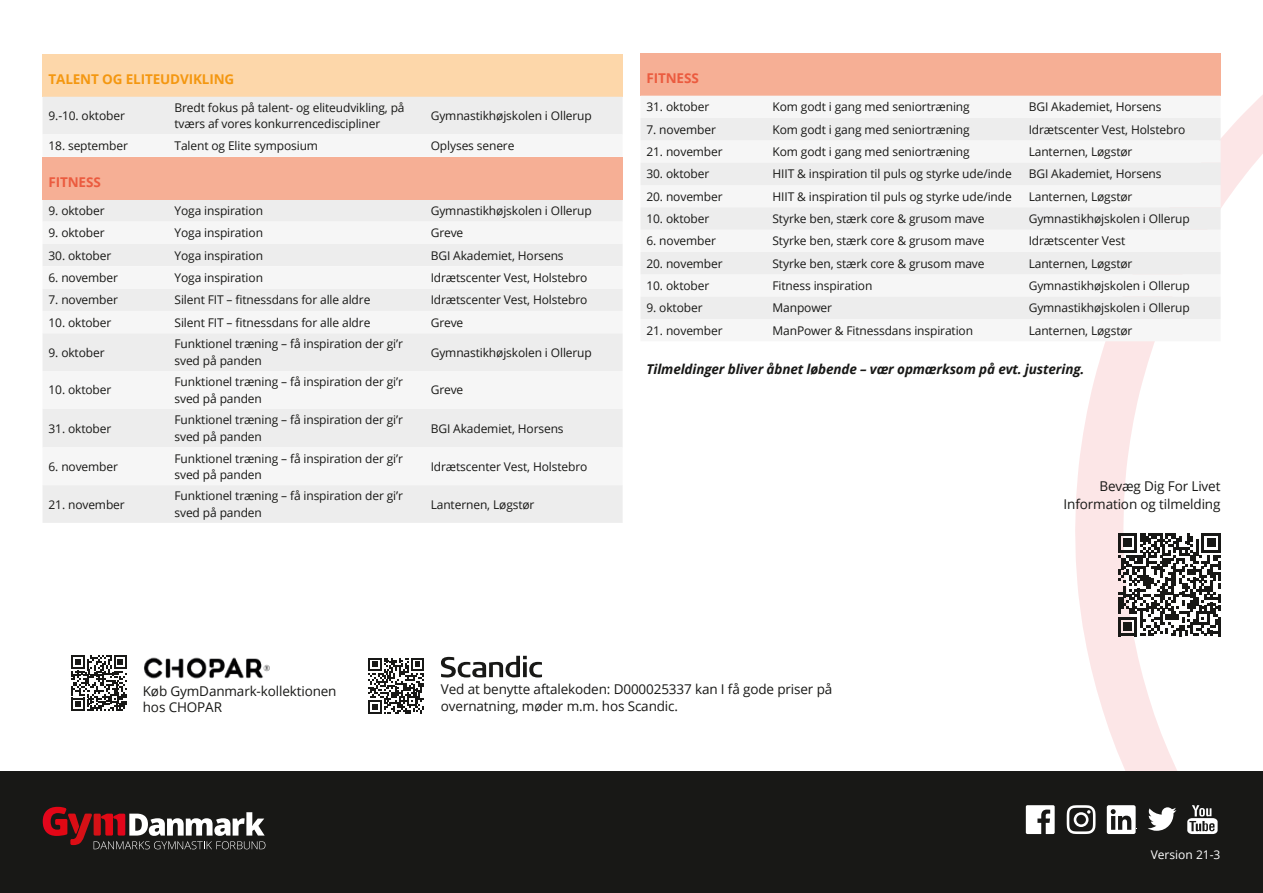
<style>
.page{position:relative;width:1263px;height:893px;background:#fff}
.page>*{position:absolute;margin:0;border:0;box-sizing:border-box;transform-origin:0 0}
.t1{font:13.5px/16.5px "Open Sans";letter-spacing:-.01em;color:#181816}
.t2{font:italic 700 13.5px "Open Sans";letter-spacing:-.01em;color:#181816}
.t3{font:700 13.5px "Open Sans";letter-spacing:-.01em;color:#f49710}
.t4{font:700 13.5px "Open Sans";letter-spacing:-.01em;color:#eb5b3f}
.t5{font:12px/16.5px "Open Sans";letter-spacing:-.01em;color:#181816}
.t6{font:12px "Open Sans";color:#fff}
</style>
<div class="page">
<svg style="left:1075px;top:53px;width:188px;height:718px"></svg>
<div style="left:0;top:771px;width:1263px;height:122px;background:#181816"></div>
<svg style="left:1026px;top:805px;width:29px;height:29px"></svg>
<svg style="left:1067px;top:805px;width:28px;height:29px"></svg>
<svg style="left:1107px;top:805px;width:30px;height:29px"></svg>
<svg style="left:1148px;top:807px;width:28px;height:24px"></svg>
<svg style="left:1187px;top:805px;width:30px;height:29px"></svg>
<svg style="left:43px;top:807px;width:222px;height:42px"></svg>
<img style="left:144px;top:657px;width:126px;height:22px">
<svg style="left:441px;top:656px;width:101px;height:21px"></svg>
<svg style="left:71px;top:655px;width:56px;height:56px"></svg>
<svg style="left:368px;top:658px;width:56px;height:56px"></svg>
<div style="left:43px;top:54px;width:580px;height:43px;background:#fdd7aa"></div>
<div style="left:43px;top:97px;width:580px;height:426px;background:#ededed"></div>
<svg style="left:43px;top:134px;width:580px;height:351px;fill:#f6f6f6"></svg>
<div style="left:43px;top:157px;width:580px;height:42px;background:#f6af95"></div>
<div style="left:640px;top:53px;width:580px;height:43px;background:#f6af95"></div>
<div style="left:1075px;top:96px;width:145px;height:245px;background:#f6f6f6"></div>
<svg style="left:641px;top:118px;width:579px;height:201px;fill:#ededed"></svg>
<svg style="left:1118px;top:533px;width:103px;height:103px"></svg>
<hr style="left:1218px;top:617px;width:3px;height:19px;background:#181816">
<p class="t3" style="left:49px;top:70px;width:187px">TALENT OG ELITEUDVIKLING</p>
<p class="t5" style="left:49px;top:107px;width:78px">9.-10. oktober</p>
<p class="t5" style="left:175px;top:99px;width:232px">Bredt fokus på talent- og eliteudvikling, på tværs af vores konkurrencediscipliner</p>
<p class="t5" style="left:431px;top:107px;width:163px">Gymnastikhøjskolen i Ollerup</p>
<p class="t5" style="left:49px;top:137px;width:81px">18. september</p>
<p class="t5" style="left:175px;top:137px;width:145px">Talent og Elite symposium</p>
<p class="t5" style="left:431px;top:137px;width:85px">Oplyses senere</p>
<p class="t4" style="left:49px;top:172px;width:54px">FITNESS</p>
<p class="t5" style="left:49px;top:202px;width:58px">9. oktober</p>
<p class="t5" style="left:175px;top:202px;width:90px">Yoga inspiration</p>
<p class="t5" style="left:431px;top:202px;width:163px">Gymnastikhøjskolen i Ollerup</p>
<p class="t5" style="left:49px;top:224px;width:58px">9. oktober</p>
<p class="t5" style="left:175px;top:224px;width:90px">Yoga inspiration</p>
<p class="t5" style="left:431px;top:224px;width:34px">Greve</p>
<p class="t5" style="left:49px;top:247px;width:64px">30. oktober</p>
<p class="t5" style="left:175px;top:247px;width:90px">Yoga inspiration</p>
<p class="t5" style="left:431px;top:247px;width:134px">BGI Akademiet, Horsens</p>
<p class="t5" style="left:49px;top:269px;width:71px">6. november</p>
<p class="t5" style="left:175px;top:269px;width:90px">Yoga inspiration</p>
<p class="t5" style="left:431px;top:269px;width:158px">Idrætscenter Vest, Holstebro</p>
<p class="t5" style="left:49px;top:291px;width:71px">7. november</p>
<p class="t5" style="left:175px;top:291px;width:197px">Silent FIT – fitnessdans for alle aldre</p>
<p class="t5" style="left:431px;top:291px;width:158px">Idrætscenter Vest, Holstebro</p>
<p class="t5" style="left:49px;top:314px;width:64px">10. oktober</p>
<p class="t5" style="left:175px;top:314px;width:197px">Silent FIT – fitnessdans for alle aldre</p>
<p class="t5" style="left:431px;top:314px;width:34px">Greve</p>
<p class="t5" style="left:49px;top:344px;width:58px">9. oktober</p>
<p class="t5" style="left:175px;top:336px;width:230px">Funktionel træning – få inspiration der gi’r sved på panden</p>
<p class="t5" style="left:431px;top:344px;width:163px">Gymnastikhøjskolen i Ollerup</p>
<p class="t5" style="left:49px;top:381px;width:64px">10. oktober</p>
<p class="t5" style="left:175px;top:373px;width:230px">Funktionel træning – få inspiration der gi’r sved på panden</p>
<p class="t5" style="left:431px;top:381px;width:34px">Greve</p>
<p class="t5" style="left:49px;top:420px;width:64px">31. oktober</p>
<p class="t5" style="left:175px;top:411px;width:230px">Funktionel træning – få inspiration der gi’r sved på panden</p>
<p class="t5" style="left:431px;top:420px;width:134px">BGI Akademiet, Horsens</p>
<p class="t5" style="left:49px;top:458px;width:71px">6. november</p>
<p class="t5" style="left:175px;top:450px;width:230px">Funktionel træning – få inspiration der gi’r sved på panden</p>
<p class="t5" style="left:431px;top:458px;width:158px">Idrætscenter Vest, Holstebro</p>
<p class="t5" style="left:49px;top:496px;width:78px">21. november</p>
<p class="t5" style="left:175px;top:487px;width:230px">Funktionel træning – få inspiration der gi’r sved på panden</p>
<p class="t5" style="left:431px;top:496px;width:105px">Lanternen, Løgstør</p>
<p class="t4" style="left:646px;top:69px;width:54px">FITNESS</p>
<p class="t5" style="left:646px;top:99px;width:64px">31. oktober</p>
<p class="t5" style="left:772px;top:99px;width:199px">Kom godt i gang med seniortræning</p>
<p class="t5" style="left:1029px;top:99px;width:134px">BGI Akademiet, Horsens</p>
<p class="t5" style="left:646px;top:121px;width:71px">7. november</p>
<p class="t5" style="left:772px;top:121px;width:199px">Kom godt i gang med seniortræning</p>
<p class="t5" style="left:1029px;top:121px;width:158px">Idrætscenter Vest, Holstebro</p>
<p class="t5" style="left:646px;top:143px;width:78px">21. november</p>
<p class="t5" style="left:772px;top:143px;width:199px">Kom godt i gang med seniortræning</p>
<p class="t5" style="left:1029px;top:143px;width:105px">Lanternen, Løgstør</p>
<p class="t5" style="left:646px;top:166px;width:64px">30. oktober</p>
<p class="t5" style="left:772px;top:166px;width:241px">HIIT &amp; inspiration til puls og styrke ude/inde</p>
<p class="t5" style="left:1029px;top:166px;width:134px">BGI Akademiet, Horsens</p>
<p class="t5" style="left:646px;top:188px;width:78px">20. november</p>
<p class="t5" style="left:772px;top:188px;width:241px">HIIT &amp; inspiration til puls og styrke ude/inde</p>
<p class="t5" style="left:1029px;top:188px;width:105px">Lanternen, Løgstør</p>
<p class="t5" style="left:646px;top:210px;width:64px">10. oktober</p>
<p class="t5" style="left:772px;top:210px;width:214px">Styrke ben, stærk core &amp; grusom mave</p>
<p class="t5" style="left:1029px;top:210px;width:163px">Gymnastikhøjskolen i Ollerup</p>
<p class="t5" style="left:646px;top:233px;width:71px">6. november</p>
<p class="t5" style="left:772px;top:233px;width:214px">Styrke ben, stærk core &amp; grusom mave</p>
<p class="t5" style="left:1029px;top:233px;width:98px">Idrætscenter Vest</p>
<p class="t5" style="left:646px;top:255px;width:78px">20. november</p>
<p class="t5" style="left:772px;top:255px;width:214px">Styrke ben, stærk core &amp; grusom mave</p>
<p class="t5" style="left:1029px;top:255px;width:105px">Lanternen, Løgstør</p>
<p class="t5" style="left:646px;top:277px;width:64px">10. oktober</p>
<p class="t5" style="left:772px;top:277px;width:101px">Fitness inspiration</p>
<p class="t5" style="left:1029px;top:277px;width:163px">Gymnastikhøjskolen i Ollerup</p>
<p class="t5" style="left:646px;top:300px;width:58px">9. oktober</p>
<p class="t5" style="left:772px;top:300px;width:61px">Manpower</p>
<p class="t5" style="left:1029px;top:300px;width:163px">Gymnastikhøjskolen i Ollerup</p>
<p class="t5" style="left:646px;top:322px;width:78px">21. november</p>
<p class="t5" style="left:772px;top:322px;width:202px">ManPower &amp; Fitnessdans inspiration</p>
<p class="t5" style="left:1029px;top:322px;width:105px">Lanternen, Løgstør</p>
<p class="t2" style="left:646px;top:360px;width:439px">Tilmeldinger bliver åbnet løbende – vær opmærksom på evt. justering.</p>
<p class="t1" style="left:1064px;top:477px;width:158px;line-height:18px;text-align:right">Bevæg Dig For Livet<br>Information og tilmelding</p>
<p class="t1" style="left:143px;top:682px;width:195px">Køb GymDanmark-kollektionen hos CHOPAR</p>
<p class="t1" style="left:441px;top:681px;width:393px">Ved at benytte aftalekoden: D000025337 kan I få gode priser på overnatning, møder m.m. hos Scandic.</p>
<p class="t6" style="left:1151px;top:846px;width:71px">Version 21-3</p>
</div>
